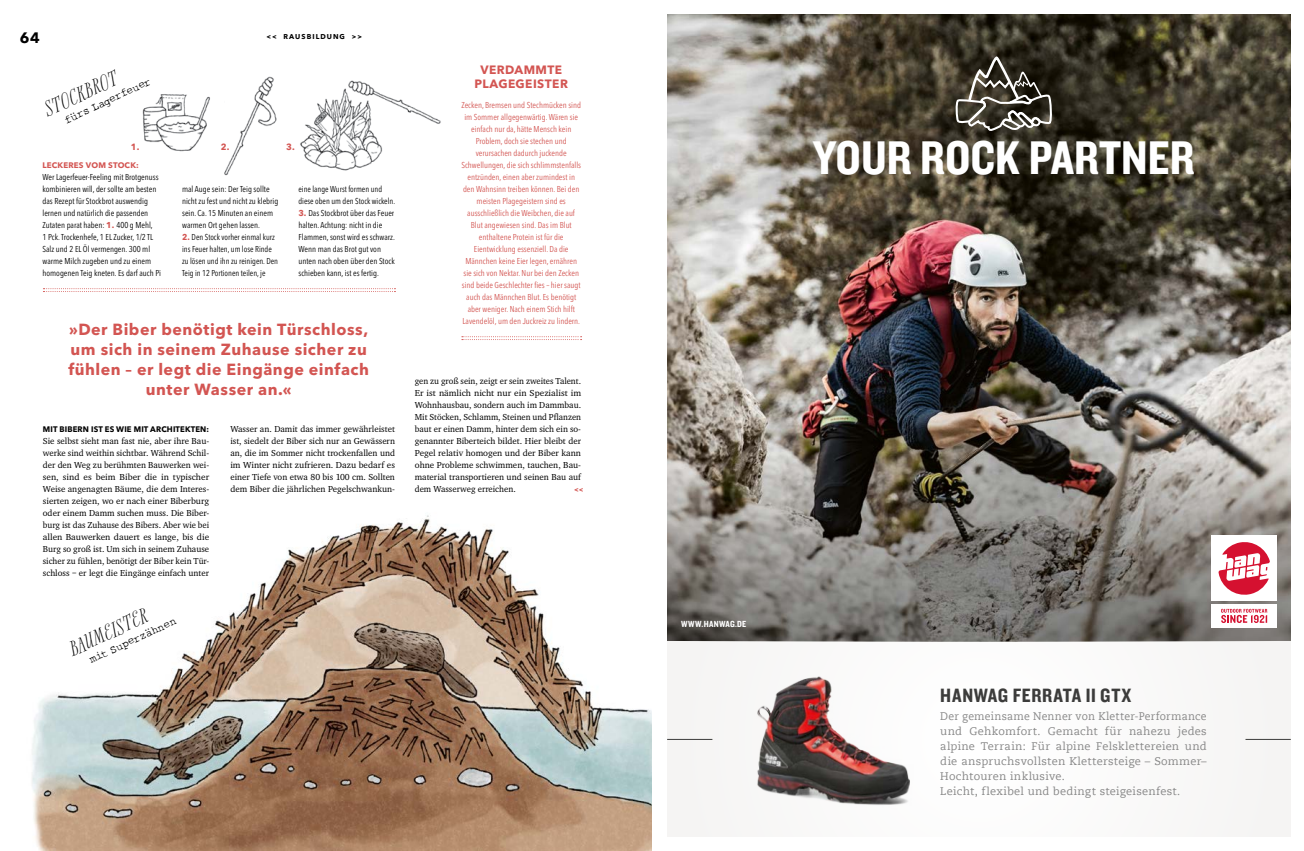
<style>
.page{position:relative;width:1304px;height:851px;background:#fff}
.page>*{position:absolute;margin:0;border:0;box-sizing:border-box;transform-origin:0 0}
.t1{font:49px "Knockout 50 Welterweight";color:#fff}
.t2{font:20px "Knockout 50 Welterweight";letter-spacing:.035em;color:#3c3c3b}
.Quote_mittel{font:700 16px/20px "Avenir Next LT Pro";letter-spacing:.03em;color:#d35552;text-align:center}
.GLO_BU{font:15px "Typnic Titling";color:#000}
.t3{font:700 15px "Avenir Next LT Pro";color:#000}
.GLO_Infokasten_Head{font:700 12px/14px "Avenir Next LT Pro";letter-spacing:.035em;color:#d35552;text-align:center}
.t4{font:11px/15px "Caecilia Com 55 Roman";letter-spacing:.025em;color:#878787;scale:.95 1}
.GLO_BU-2{font:11px "Rough Typewriter";color:#000}
.t5{font:9.2px "Knockout 50 Welterweight";letter-spacing:.035em;color:#fff}
.GLO_fliess{font:9px/12px "Charter EFOP";color:#000;text-align:justify}
.GLO_fliess-2{font:9px/12px "Charter EFOP";color:#000;text-align:justify;scale:.96 1}
.GLO_BU-3{font:700 9px "Avenir Next LT Pro";color:#d35552}
.GLO_kasten_fliess{font:condensed 8.5px/12px "Avenir Next LT Pro";color:#d35552;text-align:center}
.GLO_kasten_fliess-2{font:condensed 8.5px/12px "Avenir Next LT Pro";color:#000}
.GLO_kasten_fliess-3{font:condensed 8.5px/12px "Avenir Next LT Pro";color:#000;scale:.96 1}
.GLO_fliess-3{font:700 8px "Avenir Next LT Pro";letter-spacing:.02em;color:#000}
.GLO_kasten_fliess-4{font:700 8px "Avenir Next LT Pro";letter-spacing:.02em;color:#d35552}
.t6{font:700 7px "Avenir Next LT Pro";letter-spacing:.15em;color:#000}
.t7{font:700 7px "Avenir Next LT Pro";color:#d35552}
.s1{font-weight:700;font-stretch:normal;color:#d35552}
</style>
<div class="page">
<img style="left:32px;top:515px;width:620px;height:335px">
<img style="left:225px;top:76px;width:52px;height:100px">
<img style="left:300px;top:80px;width:141px;height:91px">
<img style="left:142px;top:94px;width:68px;height:58px">
<svg style="left:43px;top:288px;width:352px;height:4px"></svg>
<svg style="left:462px;top:336px;width:120px;height:4px"></svg>
<img style="left:667px;top:15px;width:624px;height:626px">
<div style="left:667px;top:641px;width:624px;height:196px;background:#f5f4f3"></div>
<div style="left:1211px;top:604px;width:66px;height:23px;background:#fff"></div>
<svg style="left:1221px;top:608px;width:46px;height:15px"></svg>
<div style="left:1211px;top:535px;width:66px;height:66px;background:#fff"></div>
<svg style="left:1218px;top:542px;width:52px;height:53px"></svg>
<img style="left:757px;top:676px;width:153px;height:129px">
<hr style="left:667px;top:738px;width:45px;height:1px;background:#3c3c3b">
<hr style="left:1245px;top:738px;width:46px;height:1px;background:#3c3c3b">
<svg style="left:953px;top:56px;width:101px;height:76px;background:#524e44"></svg>
<h3 class="t3" style="left:20px;top:28px;width:21px">64</h3>
<p class="t6" style="left:267px;top:33px;width:97px">&lt;&lt; RAUSBILDUNG &gt;&gt;</p>
<p class="GLO_BU" style="left:42px;top:103px;width:80px;rotate:-25deg">stockbrot</p>
<p class="GLO_BU-2" style="left:62px;top:114px;width:95px;rotate:-25deg">fürs Lagerfeuer</p>
<p class="GLO_BU-3" style="left:131px;top:141px;width:10px">1.</p>
<p class="GLO_BU-3" style="left:221px;top:141px;width:10px">2.</p>
<p class="GLO_BU-3" style="left:286px;top:141px;width:10px">3.</p>
<p class="GLO_kasten_fliess-4" style="left:43px;top:160px;width:98px">LECKERES VOM STOCK:</p>
<p class="GLO_kasten_fliess-2" style="left:43px;top:171px;width:118px">Wer Lagerfeuer-Feeling mit Brotgenuss kombinieren will, der sollte am besten das Rezept für Stockbrot auswendig lernen und natürlich die passenden Zutaten parat haben: <span class="s1">1.</span> 400 g Mehl,</p>
<p class="GLO_kasten_fliess-2" style="left:43px;top:231px;width:120px">1 Pck. Trockenhefe, 1 EL Zucker, 1/2 TL Salz und 2 EL Öl vermengen. 300 ml warme Milch zugeben und zu einem homogenen Teig kneten. Es darf auch Pi</p>
<p class="GLO_kasten_fliess-2" style="left:182px;top:183px;width:98px">mal Auge sein: Der Teig sollte nicht zu fest und nicht zu klebrig sein. Ca. 15 Minuten an einem warmen Ort gehen lassen.</p>
<p class="GLO_kasten_fliess-3" style="left:182px;top:231px;width:101px"><span class="s1">2.</span> Den Stock vorher einmal kurz ins Feuer halten, um lose Rinde zu lösen und ihn zu reinigen. Den<br>Teig in 12 Portionen teilen, je</p>
<p class="GLO_kasten_fliess-3" style="left:298px;top:183px;width:102px">eine lange Wurst formen und diese oben um den Stock wickeln.</p>
<p class="GLO_kasten_fliess-2" style="left:298px;top:207px;width:98px"><span class="s1">3.</span> Das Stockbrot über das Feuer halten. Achtung: nicht in die<br>Flammen, sonst wird es schwarz.<br>Wenn man das Brot gut von unten nach oben über den Stock schieben kann, ist es fertig.</p>
<p class="Quote_mittel" style="left:68px;top:319px;width:302px">»Der Biber benötigt kein Türschloss, um sich in seinem Zuhause sicher zu fühlen – er legt die Eingänge einfach unter Wasser an.«</p>
<p class="GLO_fliess-3" style="left:43px;top:424px;width:168px">MIT BIBERN IST ES WIE MIT ARCHITEKTEN:</p>
<p class="GLO_fliess" style="left:43px;top:435px;width:168px">Sie selbst sieht man fast nie, aber ihre Bau&shy;werke sind weithin sichtbar. Während Schil&shy;der den Weg zu berühmten Bauwerken wei&shy;sen, sind es beim Biber die in typischer Weise angenagten Bäume, die dem Interes&shy;sierten zeigen, wo er nach einer Biberburg oder einem Damm suchen muss. Die Biber&shy;burg ist das Zuhause des Bibers. Aber wie bei allen Bauwerken dauert es lange, bis die Burg so groß ist. Um sich in seinem Zuhause sicher zu fühlen, benötigt der Biber kein Tür&shy;schloss – er legt die Eingänge einfach unter</p>
<p class="GLO_BU" style="left:67px;top:642px;width:86px;rotate:-25deg">Baumeister</p>
<p class="GLO_BU-2" style="left:87px;top:653px;width:96px;rotate:-25deg">mit Superzähnen</p>
<p class="GLO_fliess" style="left:230px;top:423px;width:166px">Wasser an. Damit das immer gewährleistet ist, siedelt der Biber sich nur an Gewässern an, die im Sommer nicht trockenfallen und im Winter nicht zufrieren. Dazu bedarf es einer Tiefe von etwa 80 bis 100 cm. Sollten dem Biber die jährlichen Pegelschwankun-</p>
<p class="GLO_Infokasten_Head" style="left:474px;top:63px;width:95px">VERDAMMTE<br>PLAGEGEISTER</p>
<p class="GLO_kasten_fliess" style="left:461px;top:99px;width:121px">Zecken, Bremsen und Stechmücken sind im Sommer allgegenwärtig. Wären sie einfach nur da, hätte Mensch kein Problem, doch sie stechen und verursachen dadurch juckende Schwellungen, die sich schlimmstenfalls entzünden, einen aber zumindest in den Wahnsinn treiben können. Bei den meisten Plagegeistern sind es ausschließlich die Weibchen, die auf Blut angewiesen sind. Das im Blut enthaltene Protein ist für die Eientwicklung essenziell. Da die Männchen keine Eier legen, ernähren sie sich von Nektar. Nur bei den Zecken sind beide Geschlechter fies – hier saugt auch das Männchen Blut. Es benötigt aber weniger. Nach einem Stich hilft Lavendelöl, um den Juckreiz zu lindern.</p>
<p class="GLO_fliess-2" style="left:415px;top:375px;width:175px">gen zu groß sein, zeigt er sein zweites Talent.<br>Er ist nämlich nicht nur ein Spezialist im Wohnhausbau, sondern auch im Dammbau.<br>Mit Stöcken, Schlamm, Steinen und Pflanzen baut er einen Damm, hinter dem sich ein so&shy;genannter Biberteich bildet. Hier bleibt der Pegel relativ homogen und der Biber kann ohne Probleme schwimmen, tauchen, Bau&shy;material transportieren und seinen Bau auf dem Wasserweg erreichen.</p>
<p class="t7" style="left:574px;top:485px;width:11px">&lt;&lt;</p>
<p class="t1" style="left:813px;top:125px;width:383px">YOUR ROCK PARTNER</p>
<p class="t5" style="left:681px;top:618px;width:66px">WWW.HANWAG.DE</p>
<p class="t2" style="left:940px;top:682px;width:193px">HANWAG FERRATA II GTX</p>
<p class="t4" style="left:940px;top:708px;width:282px">Der gemeinsame Nenner von Kletter-Performance und Gehkomfort. Gemacht für nahezu jedes alpine Terrain: Für alpine Felsklettereien und die anspruchsvollsten Klettersteige – Sommer– Hochtouren inklusive.<br>Leicht, flexibel und bedingt steigeisenfest.</p>
</div>
